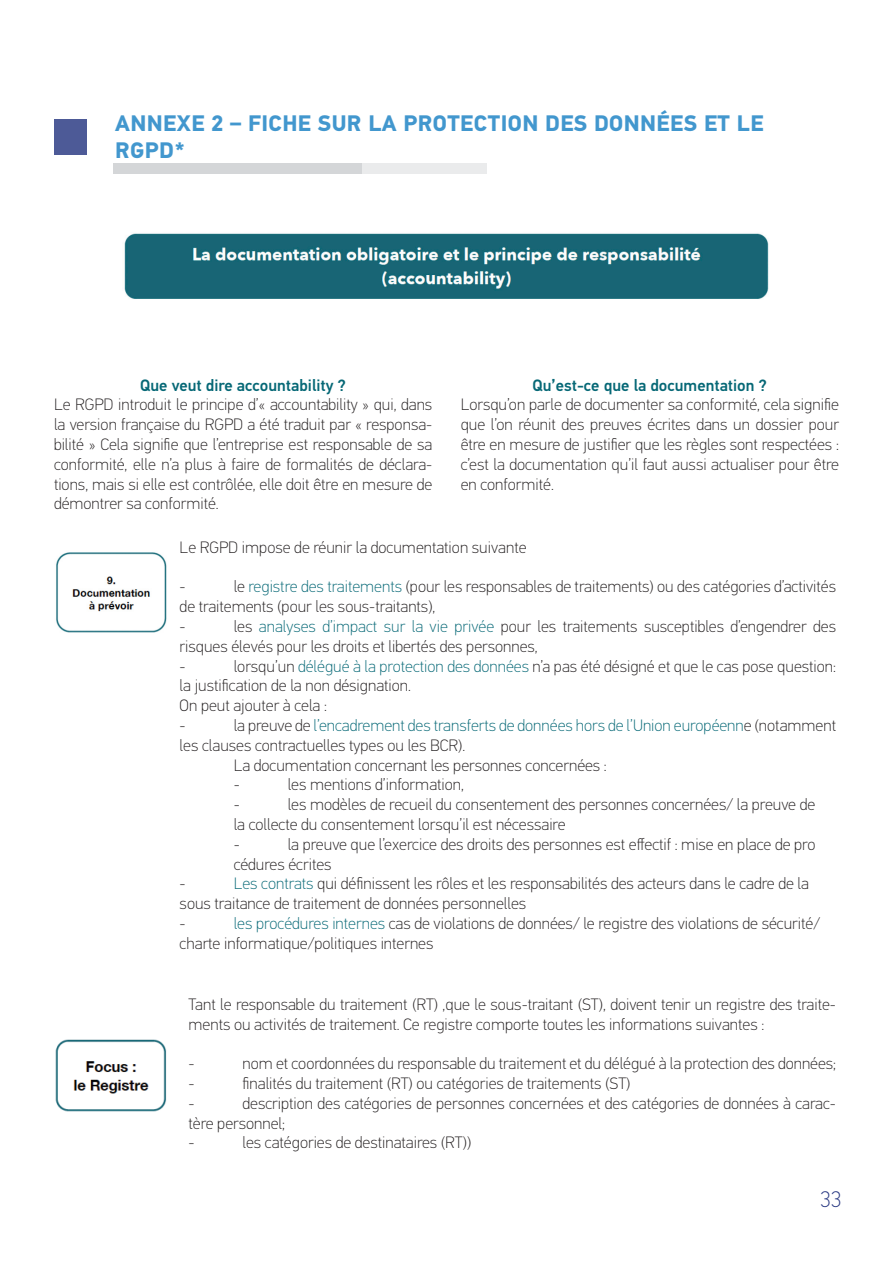
<style>
.page{position:relative;width:893px;height:1263px;background:#fff}
.page>*{position:absolute;margin:0;border:0;box-sizing:border-box;transform-origin:0 0}
.t1{font:700 22.5px/27px "PF Din Text Universal";letter-spacing:.02em;color:#4297ce}
.t2{font:100 22.5px "PF Din Text Universal";color:#283882}
.t3{font:100 16.5px/19.8px "PF Din Text Universal";color:#231f20}
.t4{font:500 16.5px "PF Din Text Universal";color:#066876}
.s1{color:#066876}
</style>
<div class="page">
<div style="left:54px;top:119px;width:33px;height:36px;background:#4d5a97"></div>
<div style="left:113px;top:163px;width:249px;height:11px;background:#d4d6d8"></div>
<div style="left:362px;top:163px;width:125px;height:11px;background:#eaebec"></div>
<img style="left:124px;top:233px;width:645px;height:66px">
<img style="left:56px;top:552px;width:111px;height:81px">
<img style="left:55px;top:1039px;width:112px;height:73px">
<p class="t1" style="left:115px;top:111px;width:650px">ANNEXE 2 – FICHE SUR LA PROTECTION DES DONNÉES ET LE<br>RGPD*</p>
<p class="t4" style="left:140px;top:374px;width:207px">Que veut dire accountability ?</p>
<p class="t3" style="left:54px;top:396px;width:380px;text-align:justify">Le RGPD introduit le principe d’« accountability » qui, dans la version française du RGPD a été traduit par « responsa&shy;bilité » Cela signifie que l’entreprise est responsable de sa conformité, elle n’a plus à faire de formalités de déclara&shy;tions, mais si elle est contrôlée, elle doit être en mesure de démontrer sa conformité.</p>
<p class="t4" style="left:533px;top:374px;width:236px">Qu’est-ce que la documentation ?</p>
<p class="t3" style="left:461px;top:396px;width:380px;text-align:justify">Lorsqu’on parle de documenter sa conformité, cela signifie que l’on réunit des preuves écrites dans un dossier pour être en mesure de justifier que les règles sont respectées : c’est la documentation qu’il faut aussi actualiser pour être en conformité.</p>
<p class="t3" style="left:180px;top:538px;width:348px">Le RGPD impose de réunir la documentation suivante</p>
<p class="t3" style="left:180px;top:578px;width:8px">-</p>
<p class="t3" style="left:180px;top:578px;width:658px;text-indent:54px">le <span class="s1">registre des traitements</span> (pour les responsables de traitements) ou des catégories d’activités de traitements (pour les sous-traitants),</p>
<p class="t3" style="left:180px;top:617px;width:8px">-</p>
<p class="t3" style="left:180px;top:617px;width:658px;text-indent:54px">les <span class="s1">analyses d’impact sur la vie privée</span> pour les traitements susceptibles d’engendrer des risques élevés pour les droits et libertés des personnes,</p>
<p class="t3" style="left:180px;top:657px;width:8px">-</p>
<p class="t3" style="left:180px;top:657px;width:658px;text-indent:54px">lorsqu’un <span class="s1">délégué à la protection des données</span> n’a pas été désigné et que le cas pose question: la justification de la non désignation.</p>
<p class="t3" style="left:180px;top:697px;width:149px">On peut ajouter à cela :</p>
<p class="t3" style="left:180px;top:716px;width:8px">-</p>
<p class="t3" style="left:180px;top:716px;width:658px;text-indent:54px">la preuve de <span class="s1">l’encadrement des transferts de données hors de l’Union européenn</span>e (notamment les clauses contractuelles types ou les BCR).</p>
<p class="t3" style="left:234px;top:756px;width:375px">La documentation concernant les personnes concernées :</p>
<p class="t3" style="left:234px;top:776px;width:8px">-</p>
<p class="t3" style="left:288px;top:776px;width:178px">les mentions d’information,</p>
<p class="t3" style="left:234px;top:796px;width:8px">-</p>
<p class="t3" style="left:234px;top:796px;width:583px;text-indent:54px">les modèles de recueil du consentement des personnes concernées/ la preuve de la collecte du consentement lorsqu’il est nécessaire</p>
<p class="t3" style="left:234px;top:835px;width:8px">-</p>
<p class="t3" style="left:234px;top:835px;width:583px;text-indent:54px">la preuve que l’exercice des droits des personnes est effectif : mise en place de pro cédures écrites</p>
<p class="t3" style="left:180px;top:875px;width:631px;text-indent:54px"><span class="s1">Les contrats</span> qui définissent les rôles et les responsabilités des acteurs dans le cadre de la sous traitance de traitement de données personnelles</p>
<p class="t3" style="left:180px;top:914px;width:8px">-</p>
<p class="t3" style="left:180px;top:875px;width:8px">-</p>
<p class="t3" style="left:180px;top:914px;width:642px;text-indent:54px"><span class="s1">les procédures internes</span> cas de violations de données/ le registre des violations de sécurité/ charte informatique/politiques internes</p>
<p class="t3" style="left:189px;top:995px;width:649px">Tant le responsable du traitement (RT) ,que le sous-traitant (ST), doivent tenir un registre des traite&shy;ments ou activités de traitement. Ce registre comporte toutes les informations suivantes :</p>
<p class="t3" style="left:189px;top:1055px;width:8px">-</p>
<p class="t3" style="left:243px;top:1055px;width:595px">nom et coordonnées du responsable du traitement et du délégué à la protection des données;</p>
<p class="t3" style="left:189px;top:1074px;width:8px">-</p>
<p class="t3" style="left:243px;top:1074px;width:389px">finalités du traitement (RT) ou catégories de traitements (ST)</p>
<p class="t3" style="left:189px;top:1094px;width:8px">-</p>
<p class="t3" style="left:189px;top:1094px;width:649px;text-indent:54px">description des catégories de personnes concernées et des catégories de données à carac&shy;tère personnel;</p>
<p class="t3" style="left:189px;top:1134px;width:8px">-</p>
<p class="t3" style="left:243px;top:1134px;width:230px">les catégories de destinataires (RT))</p>
<h1 class="t2" style="left:820px;top:1186px;width:23px">33</h1>
</div>
